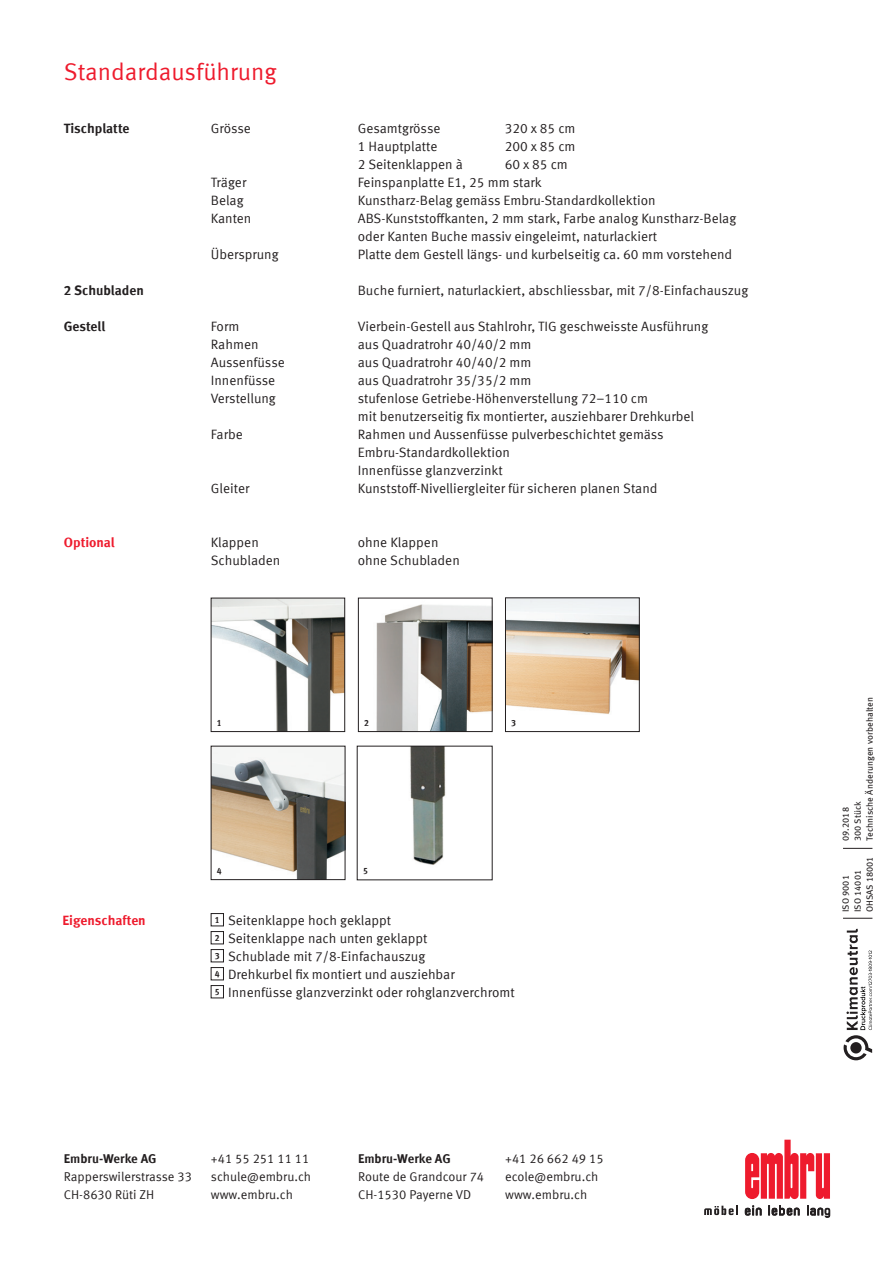
<style>
.page{position:relative;width:893px;height:1263px;background:#fff}
.page>*{position:absolute;margin:0;border:0;box-sizing:border-box;transform-origin:0 0}
.Untertitel_rot_norma{font:24px "Meta Offc Norm";color:#ee1b2d}
.Lauftext_tab_A-D{font:13.5px/18px "Meta Offc Norm";color:#231f20}
.Legende{font:13.5px "Meta Offc Norm";color:#231f20}
.Lauftext_tab_A-D-2{font:700 13.5px "Meta Offc";color:#231f20}
.Legende-2{font:700 13.5px "Meta Offc";color:#ee1b2d}
.Lauftext_tab_A-D-3{font:700 13.5px "Meta Offc";color:#ee1b2d}
.Adressblock{font:12.75px "Meta Offc Norm";color:#231f20}
.Adressblock-2{font:700 12.75px "Meta Offc";color:#231f20}
.Druckvermerk{font:9px "Meta Offc";letter-spacing:.01em;color:#231f20}
.Legendenzahl_schwarz{font:700 9px "Meta Offc";color:#231f20;scale:.96 1}
</style>
<div class="page">
<img style="left:213px;top:748px;width:130px;height:130px">
<div style="left:211px;top:746px;width:134px;height:134px;border:1px solid #231f20"></div>
<img style="left:410px;top:748px;width:36px;height:117px">
<img style="left:213px;top:600px;width:130px;height:130px">
<div style="left:211px;top:598px;width:134px;height:134px;border:1px solid #231f20"></div>
<img style="left:376px;top:604px;width:114px;height:126px">
<div style="left:358px;top:598px;width:134px;height:134px;border:1px solid #231f20"></div>
<img style="left:507px;top:600px;width:130px;height:114px">
<div style="left:505px;top:598px;width:134px;height:134px;border:1px solid #231f20"></div>
<svg style="left:745px;top:1140px;width:85px;height:59px"></svg>
<svg style="left:704px;top:1206px;width:34px;height:9px"></svg>
<svg style="left:745px;top:1205px;width:16px;height:10px"></svg>
<svg style="left:769px;top:1205px;width:30px;height:10px"></svg>
<svg style="left:807px;top:1205px;width:23px;height:12px"></svg>
<div style="left:211px;top:913px;width:13px;height:13px;border:1px solid #231f20"></div>
<div style="left:211px;top:931px;width:13px;height:13px;border:1px solid #231f20"></div>
<div style="left:211px;top:949px;width:13px;height:13px;border:1px solid #231f20"></div>
<div style="left:211px;top:967px;width:13px;height:13px;border:1px solid #231f20"></div>
<div style="left:211px;top:985px;width:13px;height:13px;border:1px solid #231f20"></div>
<svg style="left:843px;top:848px;width:29px;height:1px"></svg>
<svg style="left:843px;top:918px;width:29px;height:1px"></svg>
<svg style="left:844px;top:929px;width:28px;height:131px"></svg>
<p class="Untertitel_rot_norma" style="left:64px;top:58px;width:214px">Standardausführung</p>
<p class="Lauftext_tab_A-D-2" style="left:64px;top:120px;width:67px">Tischplatte</p>
<p class="Lauftext_tab_A-D" style="left:211px;top:119px;width:42px">Grösse</p>
<p class="Lauftext_tab_A-D" style="left:358px;top:119px;width:84px">Gesamtgrösse</p>
<p class="Lauftext_tab_A-D" style="left:505px;top:119px;width:72px">320 x 85 cm</p>
<p class="Lauftext_tab_A-D" style="left:358px;top:137px;width:81px">1 Hauptplatte</p>
<p class="Lauftext_tab_A-D" style="left:505px;top:137px;width:72px">200 x 85 cm</p>
<p class="Lauftext_tab_A-D" style="left:358px;top:155px;width:107px">2 Seitenklappen à</p>
<p class="Lauftext_tab_A-D" style="left:505px;top:155px;width:65px">60 x 85 cm</p>
<p class="Lauftext_tab_A-D" style="left:211px;top:173px;width:37px">Träger</p>
<p class="Lauftext_tab_A-D" style="left:358px;top:173px;width:185px">Feinspanplatte E1, 25 mm stark</p>
<p class="Lauftext_tab_A-D" style="left:211px;top:191px;width:34px">Belag</p>
<p class="Lauftext_tab_A-D" style="left:358px;top:191px;width:299px">Kunstharz-Belag gemäss Embru-Standardkollektion</p>
<p class="Lauftext_tab_A-D" style="left:211px;top:209px;width:42px">Kanten</p>
<p class="Lauftext_tab_A-D" style="left:358px;top:209px;width:380px">ABS-Kunststoffkanten, 2 mm stark, Farbe analog Kunstharz-Belag oder Kanten Buche massiv eingeleimt, naturlackiert</p>
<p class="Lauftext_tab_A-D" style="left:211px;top:245px;width:69px">Übersprung</p>
<p class="Lauftext_tab_A-D" style="left:358px;top:245px;width:376px">Platte dem Gestell längs- und kurbelseitig ca. 60 mm vorstehend</p>
<p class="Lauftext_tab_A-D-2" style="left:64px;top:282px;width:82px">2 Schubladen</p>
<p class="Lauftext_tab_A-D" style="left:358px;top:281px;width:392px">Buche furniert, naturlackiert, abschliessbar, mit 7/8-Einfachauszug</p>
<p class="Lauftext_tab_A-D-2" style="left:64px;top:318px;width:43px">Gestell</p>
<p class="Lauftext_tab_A-D" style="left:211px;top:317px;width:30px">Form</p>
<p class="Lauftext_tab_A-D" style="left:358px;top:317px;width:352px">Vierbein-Gestell aus Stahlrohr, TIG geschweisste Ausführung</p>
<p class="Lauftext_tab_A-D" style="left:211px;top:335px;width:49px">Rahmen</p>
<p class="Lauftext_tab_A-D" style="left:358px;top:335px;width:175px">aus Quadratrohr 40/40/2 mm</p>
<p class="Lauftext_tab_A-D" style="left:211px;top:353px;width:76px">Aussenfüsse</p>
<p class="Lauftext_tab_A-D" style="left:358px;top:353px;width:175px">aus Quadratrohr 40/40/2 mm</p>
<p class="Lauftext_tab_A-D" style="left:211px;top:371px;width:66px">Innenfüsse</p>
<p class="Lauftext_tab_A-D" style="left:358px;top:371px;width:175px">aus Quadratrohr 35/35/2 mm</p>
<p class="Lauftext_tab_A-D" style="left:211px;top:389px;width:67px">Verstellung</p>
<p class="Lauftext_tab_A-D" style="left:358px;top:389px;width:292px">stufenlose Getriebe-Höhenverstellung 72–110 cm</p>
<p class="Lauftext_tab_A-D" style="left:358px;top:407px;width:338px">mit benutzerseitig fix montierter, ausziehbarer Drehkurbel</p>
<p class="Lauftext_tab_A-D" style="left:211px;top:425px;width:34px">Farbe</p>
<p class="Lauftext_tab_A-D" style="left:358px;top:425px;width:307px">Rahmen und Aussenfüsse pulverbeschichtet gemäss</p>
<p class="Lauftext_tab_A-D" style="left:358px;top:443px;width:154px">Embru-Standardkollektion</p>
<p class="Lauftext_tab_A-D" style="left:358px;top:461px;width:147px">Innenfüsse glanzverzinkt</p>
<p class="Lauftext_tab_A-D" style="left:211px;top:479px;width:40px">Gleiter</p>
<p class="Lauftext_tab_A-D" style="left:358px;top:479px;width:301px">Kunststoff-Nivelliergleiter für sicheren planen Stand</p>
<p class="Lauftext_tab_A-D-3" style="left:64px;top:534px;width:53px">Optional</p>
<p class="Lauftext_tab_A-D" style="left:211px;top:533px;width:50px">Klappen</p>
<p class="Lauftext_tab_A-D" style="left:358px;top:533px;width:82px">ohne Klappen</p>
<p class="Lauftext_tab_A-D" style="left:211px;top:551px;width:71px">Schubladen</p>
<p class="Lauftext_tab_A-D" style="left:358px;top:551px;width:104px">ohne Schubladen</p>
<p class="Legende-2" style="left:63px;top:912px;width:85px">Eigenschaften</p>
<p class="Legendenzahl_schwarz" style="left:217px;top:718px;width:7px">1</p>
<p class="Legendenzahl_schwarz" style="left:217px;top:865px;width:7px">4</p>
<p class="Legendenzahl_schwarz" style="left:364px;top:718px;width:7px">2</p>
<p class="Legendenzahl_schwarz" style="left:511px;top:718px;width:7px">3</p>
<p class="Legendenzahl_schwarz" style="left:363px;top:865px;width:7px">5</p>
<p class="Legendenzahl_schwarz" style="left:215px;top:914px;width:7px">1</p>
<p class="Legende" style="left:228px;top:912px;width:165px">Seitenklappe hoch geklappt</p>
<p class="Legendenzahl_schwarz" style="left:215px;top:932px;width:7px">2</p>
<p class="Legende" style="left:228px;top:930px;width:201px">Seitenklappe nach unten geklappt</p>
<p class="Legendenzahl_schwarz" style="left:215px;top:950px;width:7px">3</p>
<p class="Legende" style="left:228px;top:948px;width:199px">Schublade mit 7/8-Einfachauszug</p>
<p class="Legendenzahl_schwarz" style="left:215px;top:968px;width:7px">4</p>
<p class="Legende" style="left:228px;top:966px;width:228px">Drehkurbel fix montiert und ausziehbar</p>
<p class="Legendenzahl_schwarz" style="left:215px;top:986px;width:7px">5</p>
<p class="Legende" style="left:228px;top:984px;width:288px">Innenfüsse glanzverzinkt oder rohglanzverchromt</p>
<p class="Adressblock-2" style="left:64px;top:1151px;width:94px">Embru-Werke AG</p>
<p class="Adressblock" style="left:64px;top:1169px;width:130px">Rapperswilerstrasse 33</p>
<p class="Adressblock" style="left:64px;top:1187px;width:92px">CH-8630 Rüti ZH</p>
<p class="Adressblock" style="left:211px;top:1151px;width:100px">+41 55 251 11 11</p>
<p class="Adressblock" style="left:211px;top:1169px;width:102px">schule@embru.ch</p>
<p class="Adressblock" style="left:211px;top:1187px;width:84px">www.embru.ch</p>
<p class="Adressblock-2" style="left:358px;top:1151px;width:94px">Embru-Werke AG</p>
<p class="Adressblock" style="left:358px;top:1169px;width:128px">Route de Grandcour 74</p>
<p class="Adressblock" style="left:358px;top:1187px;width:115px">CH-1530 Payerne VD</p>
<p class="Adressblock" style="left:505px;top:1151px;width:100px">+41 26 662 49 15</p>
<p class="Adressblock" style="left:505px;top:1169px;width:95px">ecole@embru.ch</p>
<p class="Adressblock" style="left:505px;top:1187px;width:84px">www.embru.ch</p>
<p class="Druckvermerk" style="left:864px;top:841px;width:146px;rotate:-90deg">Technische Änderungen vorbehalten</p>
<p class="Druckvermerk" style="left:840px;top:841px;width:35px;rotate:-90deg">09.2018</p>
<p class="Druckvermerk" style="left:852px;top:841px;width:41px;rotate:-90deg">300 Stück</p>
<p class="Druckvermerk" style="left:864px;top:912px;width:57px;rotate:-90deg">OHSAS 18001</p>
<p class="Druckvermerk" style="left:840px;top:912px;width:39px;rotate:-90deg">ISO 9001</p>
<p class="Druckvermerk" style="left:852px;top:912px;width:44px;rotate:-90deg">ISO 14001</p>
</div>
